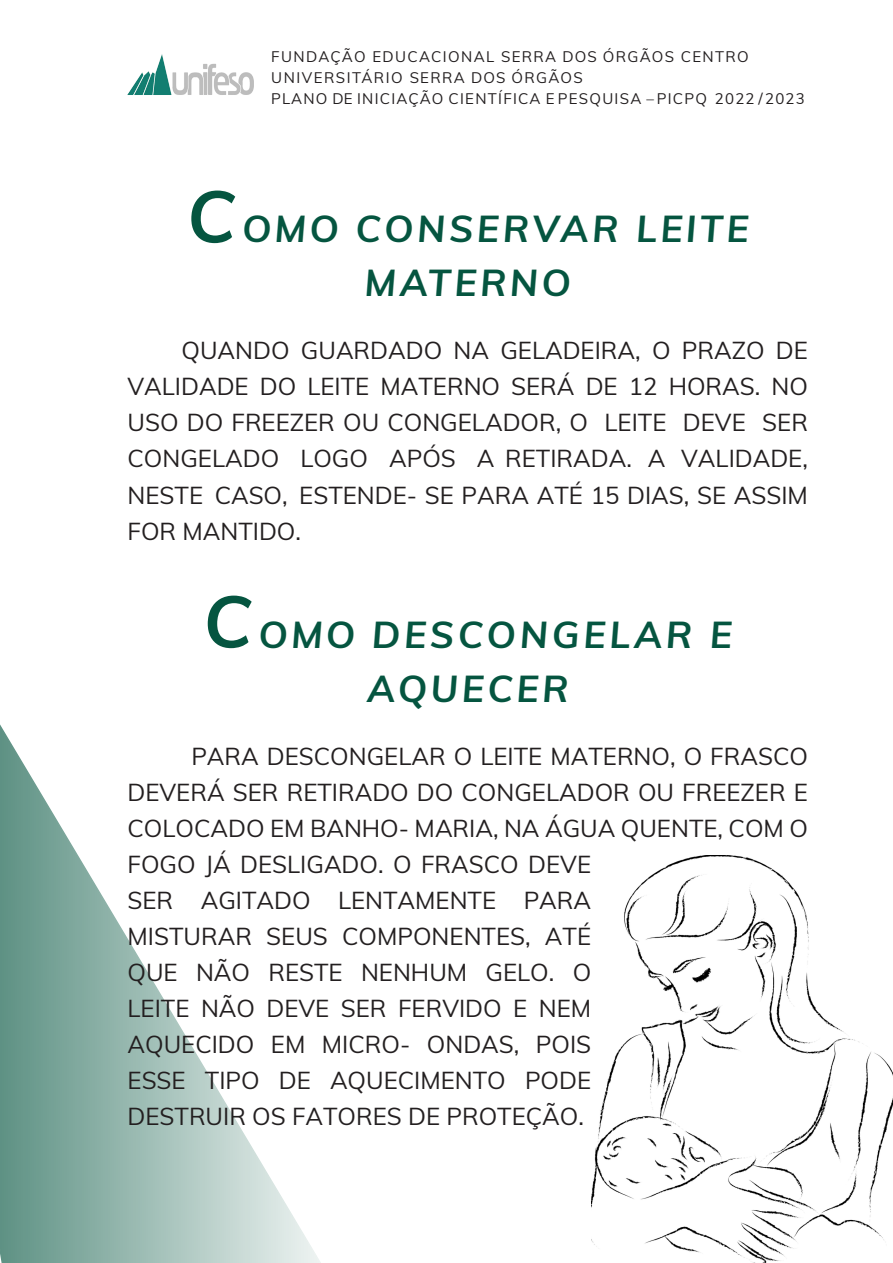
<style>
.page{position:relative;width:893px;height:1263px;background:#fff}
.page>*{position:absolute;margin:0;border:0;box-sizing:border-box;transform-origin:0 0}
.Heading_1{font:italic 700 37.5px "Muli";letter-spacing:.09em;color:#055540}
.Body_Text{font:24px/36px "Muli";color:#231f20;text-align:justify}
.t1{font:15px/21px "Muli";letter-spacing:.085em;color:#231f20}
.s1{font-size:72px}
</style>
<div class="page">
<svg style="left:0;top:724px;width:321px;height:539px"></svg>
<img style="left:128px;top:54px;width:125px;height:41px">
<img style="left:591px;top:856px;width:302px;height:407px">
<p class="t1" style="left:271px;top:45px;width:535px">FUNDAÇÃO EDUCACIONAL SERRA DOS ÓRGÃOS CENTRO<br>UNIVERSITÁRIO SERRA DOS ÓRGÃOS<br>PLANO DE INICIAÇÃO CIENTÍFICA E PESQUISA – PICPQ 2022 / 2023</p>
<p class="Heading_1" style="left:187px;top:202px;width:563px"><span class="s1">C</span>OMO CONSERVAR LEITE</p>
<p class="Heading_1" style="left:364px;top:256px;width:208px">MATERNO</p>
<p class="Body_Text" style="left:128px;top:332px;width:682px;text-indent:54px">QUANDO GUARDADO NA GELADEIRA, O PRAZO DE VALIDADE DO LEITE MATERNO SERÁ DE 12 HORAS. NO USO DO FREEZER OU CONGELADOR, O LEITE DEVE SER CONGELADO LOGO APÓS A RETIRADA. A VALIDADE, NESTE CASO, ESTENDE- SE PARA ATÉ 15 DIAS, SE ASSIM FOR MANTIDO.</p>
<p class="Heading_1" style="left:203px;top:607px;width:531px"><span class="s1">C</span>OMO DESCONGELAR E</p>
<p class="Heading_1" style="left:367px;top:661px;width:203px">AQUECER</p>
<p class="Body_Text" style="left:128px;top:737px;width:682px;text-align:left;text-indent:64px">PARA DESCONGELAR O LEITE MATERNO, O FRASCO DEVERÁ SER RETIRADO DO CONGELADOR OU FREEZER E COLOCADO EM BANHO- MARIA, NA ÁGUA QUENTE, COM O FOGO JÁ DESLIGADO. O FRASCO DEVE<br>SER AGITADO LENTAMENTE PARA<br>MISTURAR SEUS COMPONENTES, ATÉ<br>QUE NÃO RESTE NENHUM GELO. O<br>LEITE NÃO DEVE SER FERVIDO E NEM<br>AQUECIDO EM MICRO- ONDAS, POIS<br>ESSE TIPO DE AQUECIMENTO PODE<br>DESTRUIR OS FATORES DE PROTEÇÃO.</p>
</div>
